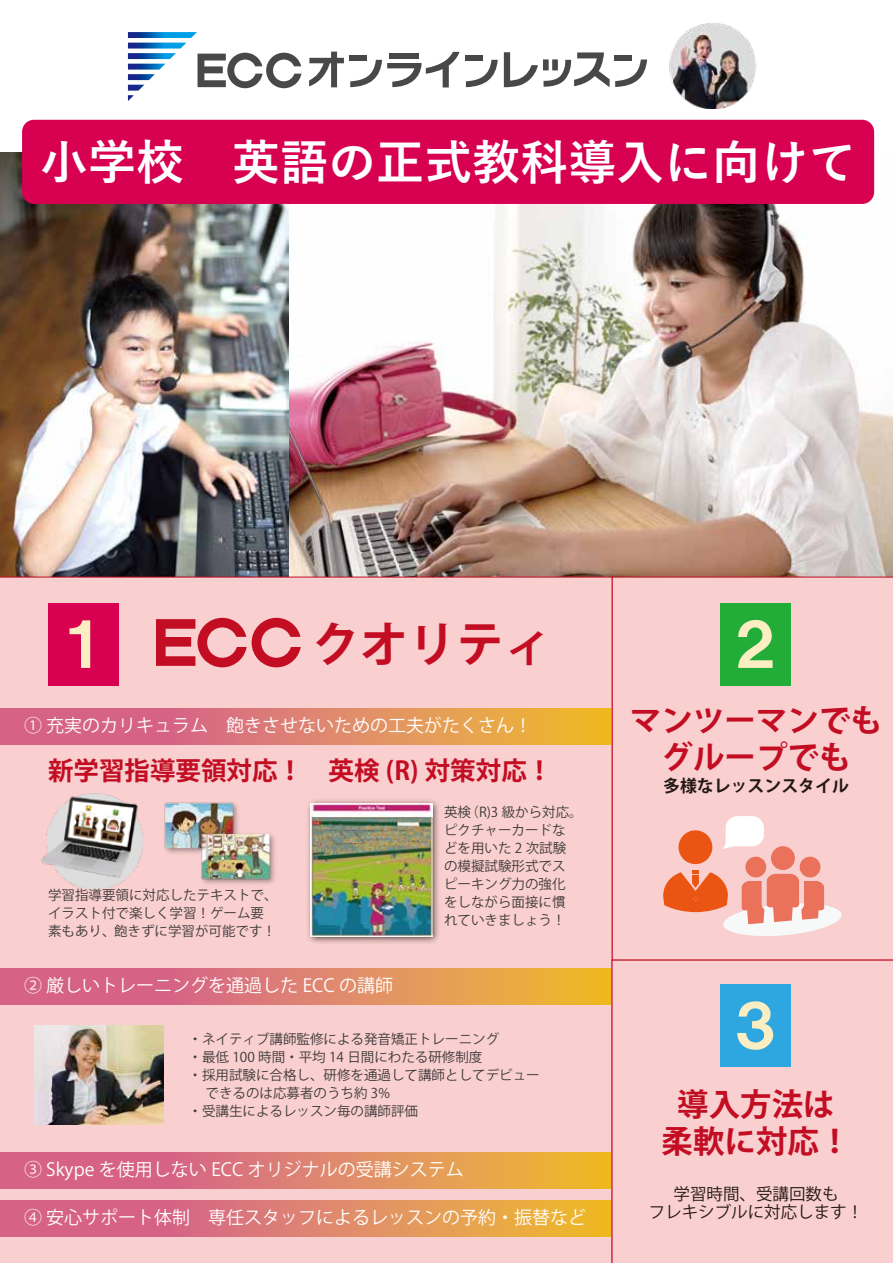
<style>
.page{position:relative;width:893px;height:1263px;background:#fff}
.page>*{position:absolute;margin:0;border:0;box-sizing:border-box;transform-origin:0 0}
.t1{font:59.1px "HGP Soei Kakugothic UB";color:#fceec3}
.t2{font:700 48px "Yu Gothic";color:#fff}
.t3{font:700 48px "Koz Go Pro";color:#c30d23}
.t4{font:700 31.8px "Koz Go Pro";color:#c30d23}
.t5{font:700 31.5px/36.6px "Koz Go Pro";color:#c30d23;text-align:center}
.t6{font:700 25.5px "Koz Go Pro";color:#c30d23}
.t7{font:18px "Koz Go Pro";color:#fff}
.t8{font:700 16.95px "Koz Go Pro";color:#221815}
.t9{font:16.5px/18px "Koz Go Pro";color:#221815;text-align:center}
.t10{font:13.5px/18px "Koz Go Pro";color:#3e3a39}
</style>
<div class="page">
<img style="left:288px;top:153px;width:605px;height:424px">
<img style="left:0;top:152px;width:288px;height:425px">
<div style="left:22px;top:120px;width:852px;height:84px;background:#d70051;border-radius:12px"></div>
<svg style="left:309px;top:52px;width:35px;height:35px"></svg>
<svg style="left:350px;top:52px;width:110px;height:35px"></svg>
<div style="left:350px;top:55px;width:17px;height:6px;background:#484848"></div>
<svg style="left:466px;top:60px;width:32px;height:27px"></svg>
<div style="left:465px;top:55px;width:18px;height:6px;background:#484848"></div>
<svg style="left:504px;top:52px;width:34px;height:35px"></svg>
<div style="left:543px;top:59px;width:6px;height:11px;background:#484848"></div>
<svg style="left:544px;top:52px;width:103px;height:35px"></svg>
<svg style="left:128px;top:32px;width:173px;height:69px"></svg>
<img style="left:669px;top:23px;width:88px;height:85px">
<div style="left:612px;top:577px;width:281px;height:383px;background:#f9cfcf"></div>
<div style="left:0;top:577px;width:612px;height:686px;background:#f9cfcf"></div>
<div style="left:720px;top:603px;width:71px;height:82px;background:#22ac38"></div>
<div style="left:48px;top:603px;width:71px;height:82px;background:#d70051"></div>
<div style="left:679px;top:830px;width:33px;height:34px;background:#ea5514;border-radius:50%"></div>
<div style="left:771px;top:846px;width:24px;height:24px;background:#eb725a;border-radius:50%"></div>
<div style="left:745px;top:856px;width:21px;height:21px;background:#eb725a;border-radius:50%"></div>
<div style="left:800px;top:856px;width:21px;height:21px;background:#eb725a;border-radius:50%"></div>
<svg style="left:663px;top:870px;width:179px;height:68px"></svg>
<svg style="left:723px;top:816px;width:41px;height:33px"></svg>
<div style="left:612px;top:960px;width:281px;height:303px;background:#f9cfcf"></div>
<svg style="left:156px;top:618px;width:145px;height:49px"></svg>
<svg style="left:0;top:708px;width:610px;height:36px"></svg>
<svg style="left:0;top:968px;width:610px;height:36px"></svg>
<svg style="left:0;top:1152px;width:610px;height:36px"></svg>
<svg style="left:0;top:1200px;width:610px;height:36px"></svg>
<img style="left:36px;top:792px;width:242px;height:96px">
<img style="left:303px;top:795px;width:140px;height:152px">
<img style="left:311px;top:803px;width:121px;height:133px">
<img style="left:35px;top:1026px;width:128px;height:99px">
<div style="left:720px;top:984px;width:71px;height:83px;background:#2ea7e0"></div>
<h2 class="t2" style="left:40px;top:135px;width:818px">小学校　英語の正式教科導入に向けて</h2>
<h1 class="t1" style="left:62px;top:615px;width:46px">１</h1>
<h1 class="t1" style="left:733px;top:615px;width:46px">２</h1>
<h3 class="t5" style="left:630px;top:704px;width:253px">マンツーマンでも</h3>
<h3 class="t4" style="left:662px;top:736px;width:190px">グループでも</h3>
<p class="t8" style="left:663px;top:775px;width:187px">多様なレッスンスタイル</p>
<h2 class="t3" style="left:312px;top:613px;width:241px">クオリティ</h2>
<h3 class="t7" style="left:24px;top:714px;width:510px">① 充実のカリキュラム　飽きさせないための工夫がたくさん！</h3>
<h3 class="t6" style="left:48px;top:754px;width:506px">新学習指導要領対応！　英検 (R) 対策対応！</h3>
<p class="t10" style="left:48px;top:886px;width:231px">学習指導要領に対応したテキストで、イラスト付で楽しく学習！ゲーム要素もあり、飽きずに学習が可能です！</p>
<h3 class="t7" style="left:24px;top:974px;width:370px">② 厳しいトレーニングを通過した ECC の講師</h3>
<p class="t10" style="left:444px;top:804px;width:140px">英検（R)3 級から対応。ピクチャーカードな<br>どを用いた 2 次試験の模擬試験形式でス<br>ピーキング力の強化<br>をしながら面接に慣<br>れていきましょう！</p>
<p class="t10" style="left:189px;top:1030px;width:352px">・ネイティブ講師監修による発音矯正トレーニング<br>・最低 100 時間・平均 14 日間にわたる研修制度<br>・採用試験に合格し、研修を通過して講師としてデビュー　できるのは応募者のうち約 3%<br>・受講生によるレッスン毎の講師評価</p>
<h3 class="t7" style="left:24px;top:1158px;width:441px">③ Skype を使用しない ECC オリジナルの受講システム</h3>
<h3 class="t7" style="left:24px;top:1206px;width:564px">④ 安心サポート体制　専任スタッフによるレッスンの予約・振替など</h3>
<h1 class="t1" style="left:733px;top:996px;width:46px">３</h1>
<h3 class="t5" style="left:662px;top:1088px;width:190px">導入方法は柔軟に対応！</h3>
<p class="t9" style="left:649px;top:1185px;width:216px">学習時間、受講回数も<br>フレキシブルに対応します！</p>
</div>
